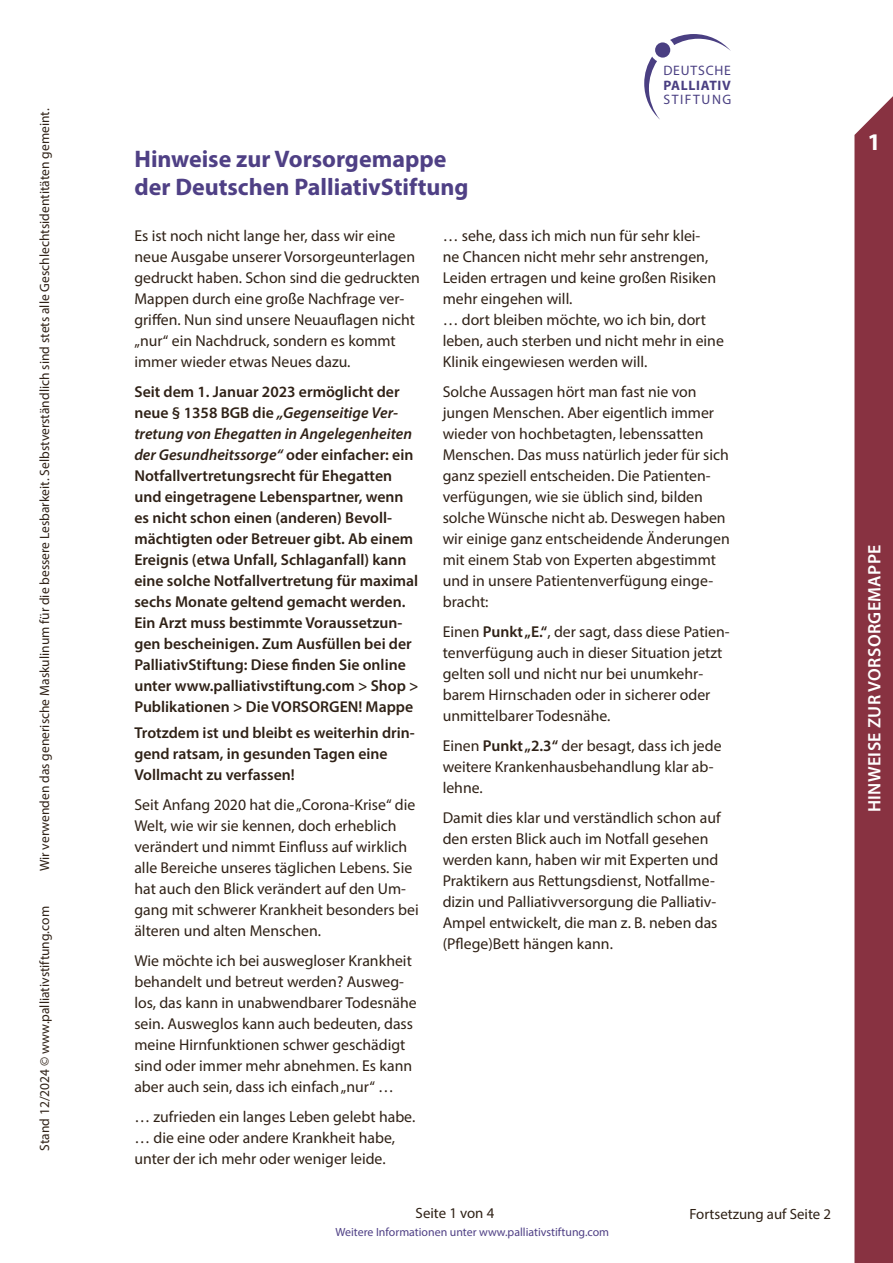
<style>
.page{position:relative;width:893px;height:1263px;background:#fff}
.page>*{position:absolute;margin:0;border:0;box-sizing:border-box;transform-origin:0 0}
.t1{font:700 24px/28.8px "Myriad Pro";color:#4f4085}
.t2{font:700 24px "Myriad Pro";color:#fff}
.t3{font:600 18px "Myriad Pro";letter-spacing:.02em;color:#fff}
.t4{font:15.75px/21px "Myriad Pro";color:#2f2116}
.t5{font:600 15.75px/21px "Myriad Pro";color:#2f2116}
.t6{font:14.85px "Myriad Pro";color:#2f2116}
.t7{font:13.65px/29.2px "Myriad Pro";letter-spacing:.085em;color:#4a3f82}
.t8{font:700 13.65px "Myriad Pro";letter-spacing:.05em;color:#4a3f82}
.t9{font:13.5px "Myriad Pro";color:#2f2116}
.t10{font:11.85px "Myriad Pro";color:#4f4085}
.s1{font-style:italic}
.s2{font-weight:600}
</style>
<div class="page">
<div style="left:854px;top:96px;width:39px;height:1167px;background:#883241"></div>
<div style="left:655px;top:42px;width:15px;height:16px;background:#4a3f82;border-radius:50%"></div>
<svg style="left:644px;top:57px;width:16px;height:63px"></svg>
<svg style="left:670px;top:34px;width:61px;height:17px"></svg>
<p class="t9" style="left:36px;top:871px;width:764px;rotate:-90deg">Wir verwenden das generische Maskulinum für die bessere Lesbarkeit. Selbstverständlich sind stets alle Geschlechtsidentitäten gemeint.</p>
<p class="t9" style="left:36px;top:1151px;width:246px;rotate:-90deg">Stand 12/2024 © www.palliativstiftung.com</p>
<p class="t7" style="left:663px;top:56px;width:70px">DEUTSCHE<br>STIFTUNG</p>
<p class="t8" style="left:663px;top:76px;width:69px">PALLIATIV</p>
<h1 class="t1" style="left:134px;top:143px;width:336px">Hinweise zur Vorsorgemappe der Deutschen PalliativStiftung</h1>
<p class="t4" style="left:134px;top:225px;width:287px">Es ist noch nicht lange her, dass wir eine neue Ausgabe unserer Vorsorgeunterlagen gedruckt haben. Schon sind die gedruckten Mappen durch eine große Nachfrage ver&shy;griffen. Nun sind unsere Neuauflagen nicht „nur“ ein Nachdruck, sondern es kommt immer wieder etwas Neues dazu.</p>
<p class="t5" style="left:134px;top:381px;width:286px">Seit dem 1. Januar 2023 ermöglicht der neue § 1358 BGB die <span class="s1">„Gegenseitige Ver&shy;tretung von Ehegatten in Angelegenheiten der Gesundheitssorge“</span> oder einfacher: ein Notfallvertretungsrecht für Ehegatten und eingetragene Lebenspartner, wenn es nicht schon einen (anderen) Bevoll&shy;mächtigten oder Betreuer gibt. Ab einem Ereignis (etwa Unfall, Schlaganfall) kann eine solche Notfallvertretung für maximal sechs Monate geltend gemacht werden.<br>Ein Arzt muss bestimmte Voraussetzun&shy;gen bescheinigen. Zum Ausfü llen bei der PalliativStiftung: Diese finden Sie online unter www.palliativstiftung.com &gt; Shop &gt; Publikationen &gt; Die VORSORGEN! Mappe</p>
<p class="t5" style="left:134px;top:722px;width:282px">Trotzdem ist und bleibt es weiterhin drin&shy;gend ratsam, in gesunden Tagen eine<br>Vollmacht zu verfassen!</p>
<p class="t4" style="left:134px;top:794px;width:286px">Seit Anfang 2020 hat die „Corona-Krise“ die Welt, wie wir sie kennen, doch erheblich verändert und nimmt Einfluss auf wirklich alle Bereiche unseres täglichen Lebens. Sie hat auch den Blick verändert auf den Um&shy;gang mit schwerer Krankheit besonders bei älteren und alten Menschen.</p>
<p class="t4" style="left:134px;top:950px;width:284px">Wie möchte ich bei auswegloser Krankheit behandelt und betreut werden? Ausweg&shy;los, das kann in unabwendbarer Todesnähe sein. Ausweglos kann auch bedeuten, dass meine Hirnfunktionen schwer geschädigt sind oder immer mehr abnehmen. Es kann aber auch sein, dass ich einfach „nur“ …</p>
<p class="t4" style="left:134px;top:1106px;width:282px">… zufrieden ein langes Leben gelebt habe. … die eine oder andere Krankheit habe, unter der ich mehr oder weniger leide.</p>
<p class="t4" style="left:443px;top:225px;width:283px">… sehe, dass ich mich nun für sehr klei-<br>ne Chancen nicht mehr sehr anstrengen, Leiden ertragen und keine großen Risiken mehr eingehen will.<br>… dort bleiben möchte, wo ich bin, dort leben, auch sterben und nicht mehr in eine Klinik eingewiesen werden will.</p>
<p class="t4" style="left:443px;top:381px;width:289px">Solche Aussagen hört man fast nie von jungen Menschen. Aber eigentlich immer wieder von hochbetagten, lebenssatten Menschen. Das muss natürlich jeder für sich ganz speziell entscheiden. Die Patienten&shy;verfügungen, wie sie üblich sind, bilden solche Wünsche nicht ab. Deswegen haben wir einige ganz entscheidende Änderungen mit einem Stab von Experten abgestimmt und in unsere Patientenverfügung einge&shy;bracht:</p>
<p class="t4" style="left:443px;top:621px;width:288px">Einen <span class="s2">Punkt „E.“</span>, der sagt, dass diese Patien&shy;tenverfügung auch in dieser Situation jetzt gelten soll und nicht nur bei unumkehr&shy;barem Hirnschaden oder in sicherer oder unmittelbarer Todesnähe.</p>
<p class="t4" style="left:443px;top:735px;width:280px">Einen <span class="s2">Punkt „2.3“</span> der besagt, dass ich jede weitere Krankenhausbehandlung klar ab&shy;lehne.</p>
<p class="t4" style="left:443px;top:807px;width:279px">Damit dies klar und verständlich schon auf den ersten Blick auch im Notfall gesehen werden kann, haben wir mit Experten und Praktikern aus Rettungsdienst, Notfallme&shy;dizin und Palliativversorgung die Palliativ-Ampel entwickelt, die man z. B. neben das (Pflege)Bett hängen kann.</p>
<p class="t6" style="left:416px;top:1204px;width:80px">Seite 1 von 4</p>
<p class="t6" style="left:689px;top:1205px;width:143px">Fortsetzung auf Seite 2</p>
<p class="t10" style="left:336px;top:1225px;width:275px">Weitere Informationen unter www.palliativstiftung.com</p>
<h1 class="t2" style="left:867px;top:126px;width:15px">1</h1>
<p class="t3" style="left:863px;top:812px;width:269px;rotate:-90deg">HINWEISE ZUR VORSORGEMAPPE</p>
</div>
